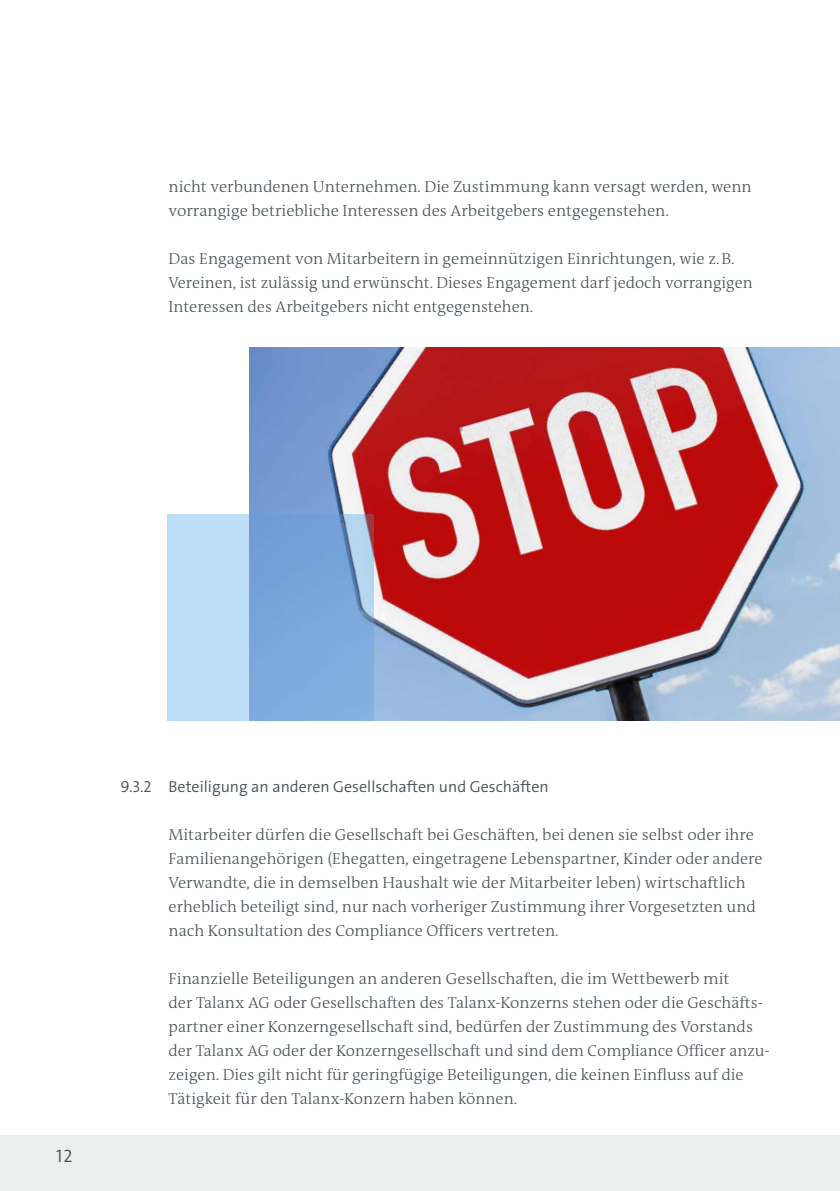
<style>
.page{position:relative;width:840px;height:1191px;background:#fff}
.page>*{position:absolute;margin:0;border:0;box-sizing:border-box;transform-origin:0 0}
.t1{font:18px "The Sans LP4 Se Lig";color:#475257}
.t2{font:300 16px/24px "The Antiqua B W3";color:#475257}
.t3{font:300 16px/24px "The Antiqua B W3";color:#475257;scale:1.04 1}
.t4{font:16px "The Sans LP4 Se Lig";color:#475257}
</style>
<div class="page">
<div style="left:0;top:1134px;width:839px;height:57px;background:#edeeee"></div>
<img style="left:249px;top:348px;width:590px;height:372px">
<svg style="left:167px;top:514px;width:206px;height:206px"></svg>
<p class="t2" style="left:168px;top:175px;width:584px">nicht verbundenen Unternehmen. Die Zustimmung kann versagt werden, wenn vorrangige betriebliche Interessen des Arbeitgebers entgegenstehen.</p>
<p class="t2" style="left:168px;top:247px;width:585px">Das Engagement von Mitarbeitern in gemeinnützigen Einrichtungen, wie z.B.<br>Vereinen, ist zulässig und erwünscht. Dieses Engagement darf jedoch vorrangigen<br>Interessen des Arbeitgebers nicht entgegenstehen.</p>
<p class="t1" style="left:56px;top:1144px;width:18px">12</p>
<p class="t4" style="left:120px;top:776px;width:429px">9.3.2 Beteiligung an anderen Gesellschaften und Geschäften</p>
<p class="t2" style="left:168px;top:823px;width:595px">Mitarbeiter dürfen die Gesellschaft bei Geschäften, bei denen sie selbst oder ihre Familienangehörigen (Ehegatten, eingetragene Lebenspartner, Kinder oder andere Verwandte, die in demselben Haushalt wie der Mitarbeiter leben) wirtschaftlich erheblich beteiligt sind, nur nach vorheriger Zustimmung ihrer Vorgesetzten und nach Konsultation des Compliance Officers vertreten.</p>
<p class="t3" style="left:168px;top:967px;width:579px">Finanzielle Beteiligungen an anderen Gesellschaften, die im Wettbewerb mit<br>der Talanx AG oder Gesellschaften des Talanx-Konzerns stehen oder die Geschäfts&shy;partner einer Konzerngesellschaft sind, bedürfen der Zustimmung des Vorstands der Talanx AG oder der Konzerngesellschaft und sind dem Compliance Officer anzu&shy;zeigen. Dies gilt nicht für geringfügige Beteiligungen, die keinen Einfluss auf die Tätigkeit für den Talanx-Konzern haben können.</p>
</div>
